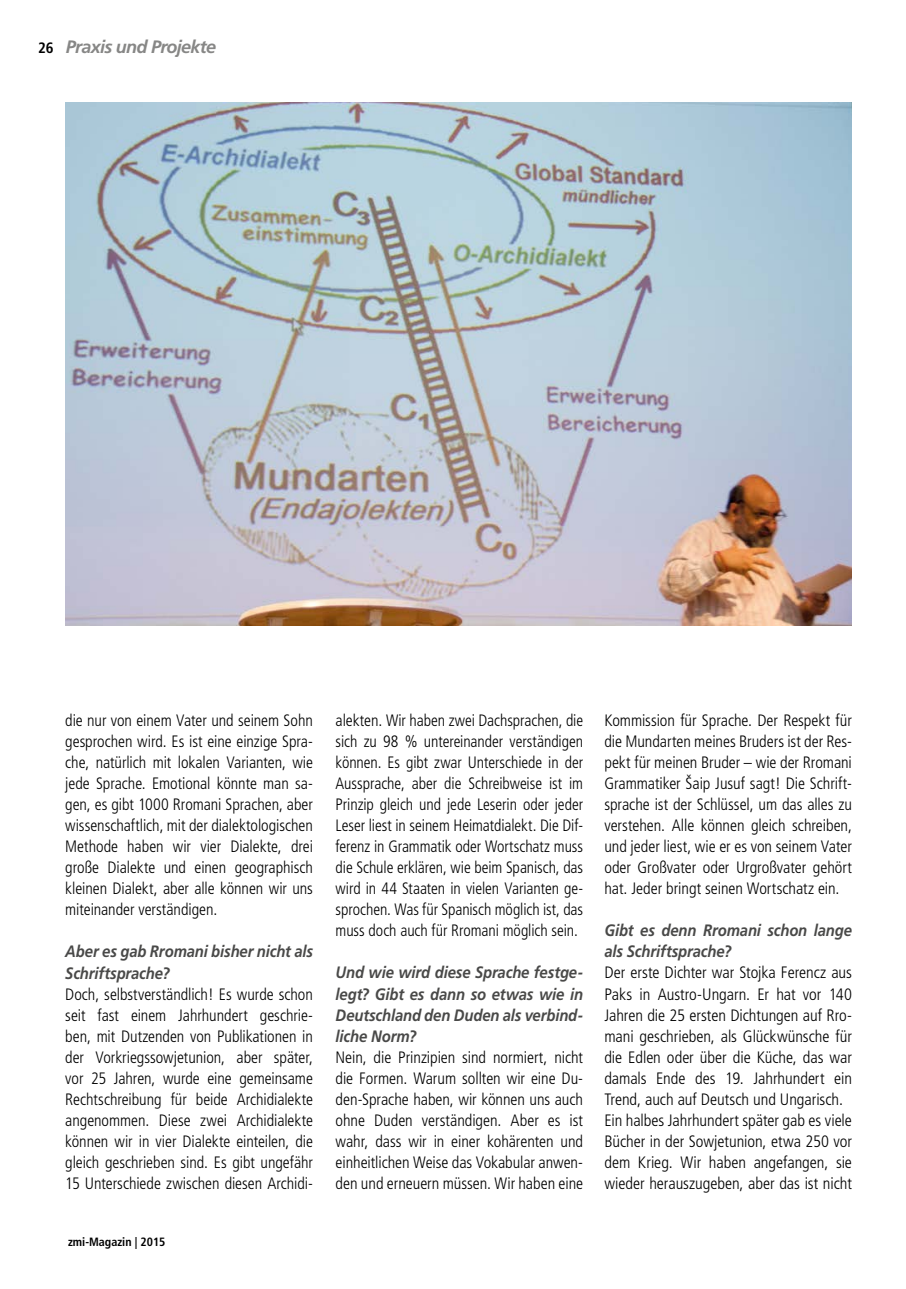
<style>
.page{position:relative;width:906px;height:1289px;background:#fff}
.page>*{position:absolute;margin:0;border:0;box-sizing:border-box;transform-origin:0 0}
.t1{font:italic 700 18px "Frutiger";letter-spacing:-.04em;color:#878786}
.t2{font:300 condensed 16.5px/21px "Frutiger";letter-spacing:-.005em;color:#000;text-align:justify}
.t3{font:italic 700 16.5px/21px "Frutiger";letter-spacing:-.01em;color:#494948;scale:.9 1}
.t4{font:700 condensed 12px "Frutiger";color:#000}
.s1{font-style:normal;font-stretch:condensed;font-size:15px;color:#000}
</style>
<div class="page">
<img style="left:65px;top:102px;width:787px;height:523px">
<p class="t1" style="left:38px;top:36px;width:179px"><span class="s1">26</span> Praxis und Projekte</p>
<p class="t2" style="left:65px;top:710px;width:249px">die nur von einem Vater und seinem Sohn gesprochen wird. Es ist eine einzige Spra&shy;che, natürlich mit lokalen Varianten, wie jede Sprache. Emotional könnte man sa&shy;gen, es gibt 1000 Rromani Sprachen, aber wissenschaftlich, mit der dialektologischen Methode haben wir vier Dialekte, drei große Dialekte und einen geographisch kleinen Dialekt, aber alle können wir uns miteinander verständigen.</p>
<p class="t3" style="left:65px;top:941px;width:277px">Aber es gab Rromani bisher nicht als<br>Schriftsprache?</p>
<p class="t2" style="left:65px;top:983px;width:249px">Doch, selbstverständlich! Es wurde schon seit fast einem Jahrhundert geschrie&shy;ben, mit Dutzenden von Publikationen in der Vorkriegssowjetunion, aber später, vor 25 Jahren, wurde eine gemeinsame Rechtschreibung für beide Archidialekte angenommen. Diese zwei Archidialekte können wir in vier Dialekte einteilen, die gleich geschrieben sind. Es gibt ungefähr 15 Unterschiede zwischen diesen Archidi-</p>
<p class="t4" style="left:68px;top:1234px;width:99px">zmi-Magazin | 2015</p>
<p class="t2" style="left:335px;top:710px;width:249px">alekten. Wir haben zwei Dachsprachen, die sich zu 98 % untereinander verständigen können. Es gibt zwar Unterschiede in der Aussprache, aber die Schreibweise ist im Prinzip gleich und jede Leserin oder jeder Leser liest in seinem Heimatdialekt. Die Dif&shy;ferenz in Grammatik oder Wortschatz muss die Schule erklären, wie beim Spanisch, das wird in 44 Staaten in vielen Varianten ge&shy;sprochen. Was für Spanisch möglich ist, das muss doch auch für Rromani möglich sein.</p>
<p class="t3" style="left:335px;top:962px;width:276px;text-align:justify">Und wie wird diese Sprache festge&shy;legt? Gibt es dann so etwas wie in Deutschland den Duden als verbind&shy;liche Norm?</p>
<p class="t2" style="left:335px;top:1046px;width:249px">Nein, die Prinzipien sind normiert, nicht die Formen. Warum sollten wir eine Du&shy;den-Sprache haben, wir können uns auch ohne Duden verständigen. Aber es ist wahr, dass wir in einer kohärenten und einheitlichen Weise das Vokabular anwen&shy;den und erneuern müssen. Wir haben eine</p>
<p class="t2" style="left:604px;top:710px;width:249px">Kommission für Sprache. Der Respekt für die Mundarten meines Bruders ist der Res&shy;pekt für meinen Bruder – wie der Rromani Grammatiker Šaip Jusuf sagt! Die Schrift&shy;sprache ist der Schlüssel, um das alles zu verstehen. Alle können gleich schreiben, und jeder liest, wie er es von seinem Vater oder Großvater oder Urgroßvater gehört hat. Jeder bringt seinen Wortschatz ein.</p>
<p class="t3" style="left:604px;top:920px;width:276px">Gibt es denn Rromani schon lange als Schriftsprache?</p>
<p class="t2" style="left:604px;top:962px;width:249px;text-align:left">Der erste Dichter war Stojka Ferencz aus Paks in Austro-Ungarn. Er hat vor 140<br>Jahren die 25 ersten Dichtungen auf Rro&shy;mani geschrieben, als Glückwünsche für die Edlen oder über die Küche, das war damals Ende des 19. Jahrhundert ein Trend, auch auf Deutsch und Ungarisch.<br>Ein halbes Jahrhundert später gab es viele Bücher in der Sowjetunion, etwa 250 vor dem Krieg. Wir haben angefangen, sie wieder herauszugeben, aber das ist nicht</p>
</div>
